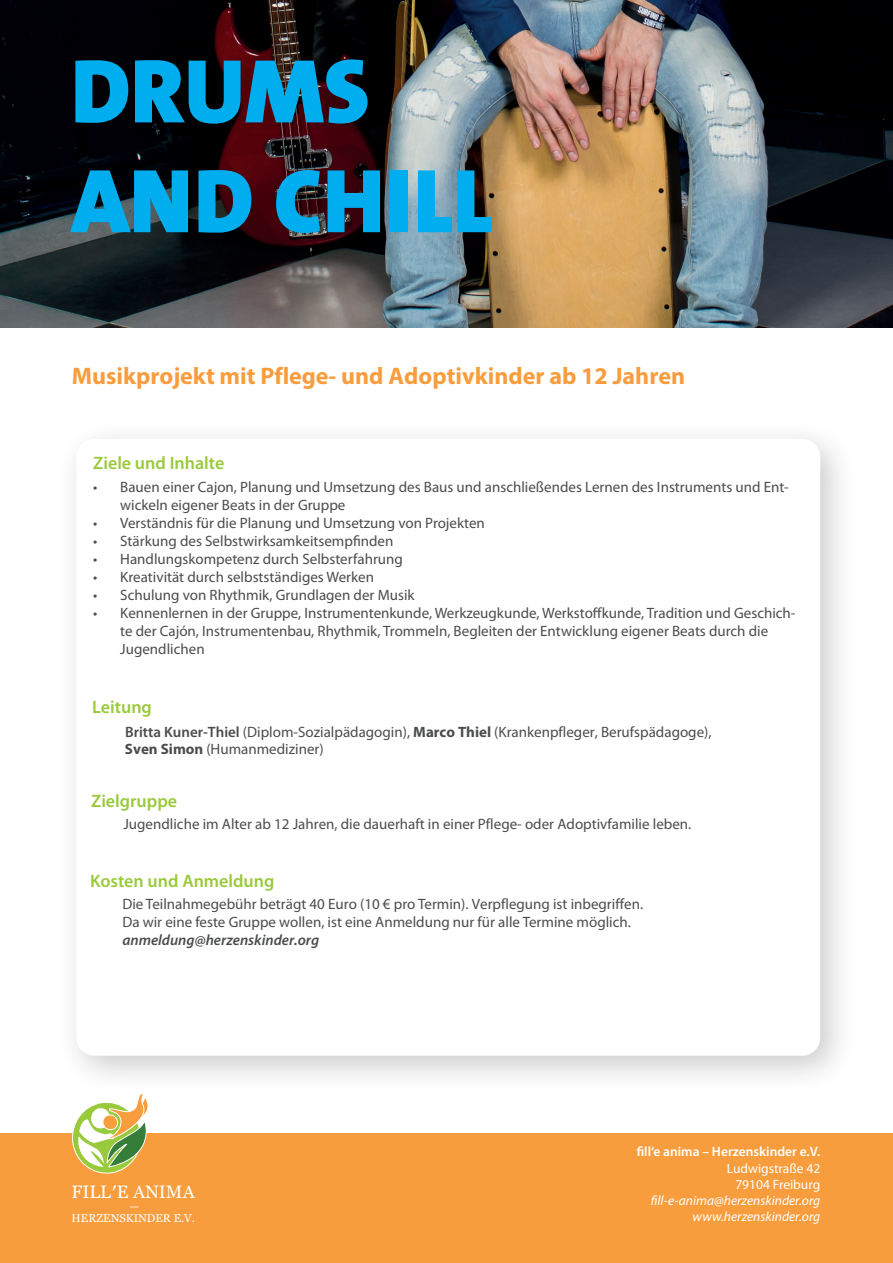
<style>
.page{position:relative;width:893px;height:1263px;background:#fff}
.page>*{position:absolute;margin:0;border:0;box-sizing:border-box;transform-origin:0 0}
.t1{font:91.5px/109.8px "The Sans Black Caps";color:#00aeef}
.t2{font:700 24px "Myriad Pro";color:#f89d3d}
.t3{font:600 18px "Myriad Pro";color:#99ca3b}
.t4{font:18px "Georgia";color:#fff}
.t5{font:15px/18px "Myriad Pro";color:#4b4c4d}
.t6{font:italic 600 15px "Myriad Pro";color:#4b4c4d}
.t7{font:italic 13.5px/16.2px "Myriad Pro";color:#fff;text-align:right}
.t8{font:600 13.5px "Myriad Pro";color:#fff}
.t9{font:13.5px/16.2px "Myriad Pro";color:#fff;text-align:right}
.t10{font:11.4px/12px "Georgia";color:#fff;text-align:center}
.s1{font-weight:600}
.s2{font-weight:700}
</style>
<div class="page">
<img style="left:0;top:0;width:893px;height:327px">
<div style="left:57px;top:420px;width:800px;height:673px;background:#231f20;opacity:.23"></div>
<div style="left:76px;top:439px;width:744px;height:617px;background:#fff;border-radius:18px"></div>
<div style="left:0;top:1133px;width:893px;height:130px;background:#f89d3d"></div>
<svg style="left:72px;top:1094px;width:76px;height:80px"></svg>
<h1 class="t1" style="left:71px;top:35px;width:423px">DRUMS<br>AND CHILL</h1>
<h2 class="t2" style="left:72px;top:360px;width:615px">Musikprojekt mit Pflege- und Adoptivkinder ab 12 Jahren</h2>
<p class="t3" style="left:93px;top:452px;width:133px">Ziele und Inhalte</p>
<p class="t5" style="left:120px;top:477px;width:670px;text-indent:-27px">• Bauen einer Cajon, Planung und Umsetzung des Baus und anschließendes Lernen des Instruments und Ent&shy;wickeln eigener Beats in der Gruppe</p>
<p class="t5" style="left:93px;top:513px;width:393px">• Verständnis für die Planung und Umsetzung von Projekten</p>
<p class="t5" style="left:93px;top:531px;width:302px">• Stärkung des Selbstwirksamkeitsempfinden</p>
<p class="t5" style="left:93px;top:549px;width:311px">• Handlungskompetenz durch Selbsterfahrung</p>
<p class="t5" style="left:93px;top:567px;width:282px">• Kreativität durch selbstständiges Werken</p>
<p class="t5" style="left:93px;top:585px;width:323px">• Schulung von Rhythmik, Grundlagen der Musik</p>
<p class="t5" style="left:120px;top:603px;width:677px;text-indent:-27px">• Kennenlernen in der Gruppe, Instrumentenkunde, Werkzeugkunde, Werkstoffkunde, Tradition und Geschich&shy;te der Cajón, Instrumentenbau, Rhythmik, Trommeln, Begleiten der Entwicklung eigener Beats durch die<br>Jugendlichen</p>
<p class="t3" style="left:92px;top:696px;width:61px">Leitung</p>
<p class="t5" style="left:125px;top:723px;width:588px;line-height:17.2px"><span class="s1">Britta Kuner-Thiel</span> (Diplom-Sozialpädagogin), <span class="s2">Marco Thiel</span> (Krankenpfleger, Berufspädagoge),<br><span class="s2">Sven Simon</span> (Humanmediziner)</p>
<p class="t3" style="left:91px;top:789px;width:88px">Zielgruppe</p>
<p class="t5" style="left:123px;top:815px;width:569px">Jugendliche im Alter ab 12 Jahren, die dauerhaft in einer Pflege- oder Adoptivfamilie leben.</p>
<p class="t3" style="left:90px;top:869px;width:186px">Kosten und Anmeldung</p>
<p class="t5" style="left:122px;top:895px;width:522px">Die Teilnahmegebühr beträgt 40 Euro (10 € pro Termin). Verpflegung ist inbegriffen.<br>Da wir eine feste Gruppe wollen, ist eine Anmeldung nur für alle Termine möglich.</p>
<p class="t6" style="left:122px;top:930px;width:198px">anmeldung@herzenskinder.org</p>
<p class="t4" style="left:72px;top:1178px;width:125px">FILL′E ANIMA</p>
<p class="t10" style="left:72px;top:1199px;width:125px">—<br>HERZENSKINDER E.V.</p>
<p class="t8" style="left:637px;top:1143px;width:185px">fill‘e anima – Herzenskinder e.V.</p>
<p class="t9" style="left:727px;top:1160px;width:95px">Ludwigstraße 42<br>79104 Freiburg</p>
<p class="t7" style="left:651px;top:1192px;width:171px">fill-e-anima@herzenskinder.org www.herzenskinder.org</p>
</div>
